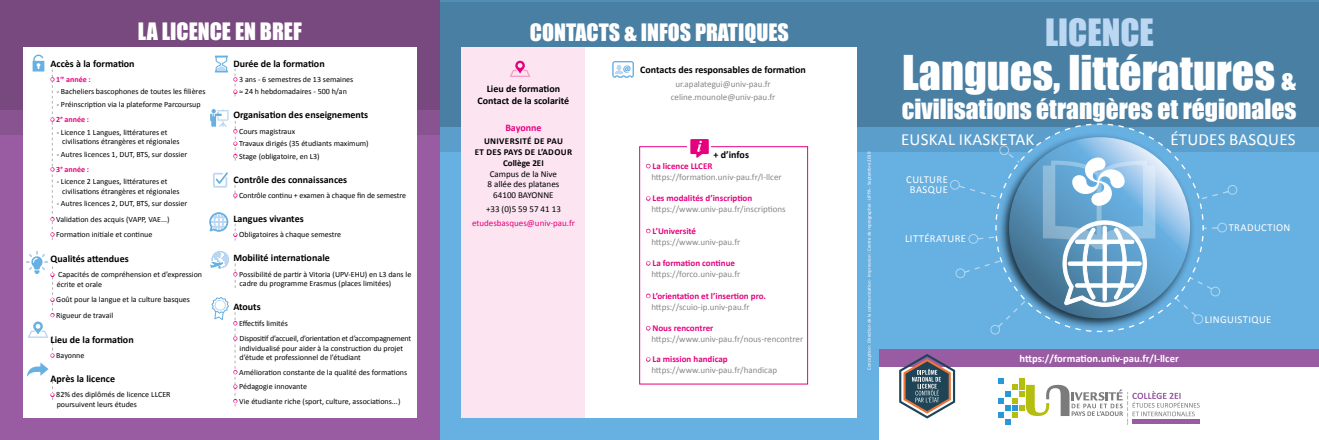
<style>
.page{position:relative;width:1319px;height:440px;background:#fff}
.page>*{position:absolute;margin:0;border:0;box-sizing:border-box;transform-origin:0 0}
.t1{font:44px "Impact";color:#fff}
.t2{font:34.5px "Impact";color:#bcd7f2}
.t3{font:25.5px "Impact";color:#fff}
.t4{font:22px "Impact";color:#fff}
.t5{font:17px "Calibri";letter-spacing:.015em;color:#fff}
.t6{font:10.6px/10px "Calibri";letter-spacing:.04em;color:#fff;text-align:center}
.t7{font:700 10.6px "Calibri";color:#fff}
.t8{font:700 10px/12px "Calibri";color:#000;text-align:center}
.t9{font:700 10px "Calibri";color:#e6007d}
.t10{font:9px/10.8px "Calibri";color:#878787}
.t11{font:700 9px/10.8px "Calibri";color:#e6007d}
.t12{font:9px/10.8px "Calibri";color:#000;text-align:center}
.t13{font:700 9px/10.8px "Calibri";letter-spacing:.04em;color:#000;text-align:center}
.t14{font:9px "Calibri";color:#e6007d}
.t15{font:8px/9.6px "Calibri";color:#000}
.t16{font:700 8px "Calibri";color:#e6007d}
.t17{font:5px "Calibri";color:#fff}
.s1{color:#fff}
.s2{font-weight:700;color:#fff}
.s3{font-weight:700;color:#e6007d}
.s4{font-weight:400;color:#878787}
.s5{font-size:26px}
</style>
<div class="page">
<div style="left:436px;top:0;width:882px;height:439px;background:#67b0e2"></div>
<div style="left:436px;top:3px;width:882px;height:149px;background:#5c9ecb"></div>
<div style="left:436px;top:0;width:882px;height:127px;background:#497fa3"></div>
<div style="left:879px;top:349px;width:439px;height:90px;background:#995ca2"></div>
<div style="left:0;top:0;width:439px;height:439px;background:#995ca2"></div>
<div style="left:0;top:26px;width:439px;height:109px;background:#895391"></div>
<div style="left:0;top:0;width:439px;height:110px;background:#78497e"></div>
<div style="left:461px;top:47px;width:395px;height:370px;background:#fff"></div>
<div style="left:23px;top:47px;width:394px;height:370px;background:#fff"></div>
<div style="left:879px;top:367px;width:439px;height:72px;background:#fff"></div>
<div style="left:949px;top:180px;width:10px;height:9px;border:1px solid #fff;border-radius:50%"></div>
<div style="left:955px;top:268px;width:10px;height:10px;border:1px solid #fff;border-radius:50%"></div>
<div style="left:990px;top:324px;width:9px;height:10px;border:1px solid #fff;border-radius:50%"></div>
<div style="left:1227px;top:185px;width:9px;height:9px;border:1px solid #fff;border-radius:50%"></div>
<div style="left:639px;top:146px;width:169px;height:238px;border:1px solid #e6007d"></div>
<svg style="left:646px;top:163px;width:5px;height:6px"></svg>
<svg style="left:646px;top:196px;width:5px;height:5px"></svg>
<svg style="left:646px;top:228px;width:5px;height:6px"></svg>
<svg style="left:646px;top:261px;width:5px;height:5px"></svg>
<svg style="left:646px;top:293px;width:5px;height:6px"></svg>
<svg style="left:646px;top:326px;width:5px;height:5px"></svg>
<svg style="left:646px;top:357px;width:5px;height:5px"></svg>
<div style="left:687px;top:138px;width:23px;height:24px;background:#fff"></div>
<svg style="left:690px;top:139px;width:18px;height:19px"></svg>
<div style="left:461px;top:47px;width:124px;height:370px;background:#fce5f1"></div>
<svg style="left:998px;top:378px;width:201px;height:47px"></svg>
<svg style="left:33px;top:55px;width:22px;height:185px"></svg>
<svg style="left:210px;top:109px;width:28px;height:51px"></svg>
<svg style="left:211px;top:297px;width:27px;height:109px"></svg>
<svg style="left:209px;top:212px;width:29px;height:28px"></svg>
<svg style="left:213px;top:172px;width:25px;height:27px"></svg>
<svg style="left:26px;top:251px;width:29px;height:148px"></svg>
<svg style="left:210px;top:251px;width:28px;height:37px"></svg>
<svg style="left:215px;top:56px;width:23px;height:40px"></svg>
<svg style="left:899px;top:354px;width:55px;height:64px"></svg>
<svg style="left:509px;top:60px;width:21px;height:17px"></svg>
<svg style="left:612px;top:61px;width:22px;height:17px"></svg>
<svg style="left:957px;top:123px;width:272px;height:209px"></svg>
<h3 class="t4" style="left:138px;top:14px;width:165px">LA LICENCE EN BREF</h3>
<p class="t8" style="left:50px;top:57px;width:86px">Accès à la formation</p>
<p class="t16" style="left:50px;top:74px;width:42px"><span class="s1">•</span> 1<sup>re</sup> année :</p>
<p class="t15" style="left:57px;top:87px;width:150px">- Bacheliers bascophones de toutes les filières</p>
<p class="t15" style="left:57px;top:99px;width:145px">- Préinscription via la plateforme Parcoursup</p>
<p class="t16" style="left:50px;top:114px;width:40px"><span class="s1">•</span> 2<sup>e</sup> année :</p>
<p class="t15" style="left:62px;top:127px;width:119px;text-indent:-5px">- Licence 1 Langues, littératures et civilisations étrangères et régionales</p>
<p class="t15" style="left:57px;top:149px;width:132px">- Autres licences 1, DUT, BTS, sur dossier</p>
<p class="t16" style="left:50px;top:164px;width:40px"><span class="s1">•</span> 3<sup>e</sup> année :</p>
<p class="t15" style="left:62px;top:177px;width:119px;text-indent:-5px">- Licence 2 Langues, littératures et civilisations étrangères et régionales</p>
<p class="t15" style="left:57px;top:199px;width:132px">- Autres licences 2, DUT, BTS, sur dossier</p>
<p class="t15" style="left:50px;top:214px;width:121px"><span class="s2">•</span> Validation des acquis (VAPP, VAE...)</p>
<p class="t15" style="left:50px;top:229px;width:103px"><span class="s2">•</span> Formation initiale et continue</p>
<p class="t8" style="left:50px;top:252px;width:80px">Qualités attendues</p>
<p class="t15" style="left:57px;top:270px;width:147px;text-indent:-6px"><span class="s2">•</span> Capacités de compréhension et d’expression écrite et orale</p>
<p class="t15" style="left:50px;top:295px;width:141px"><span class="s2">•</span> Goût pour la langue et la culture basques</p>
<p class="t15" style="left:50px;top:310px;width:64px"><span class="s2">•</span> Rigueur de travail</p>
<p class="t8" style="left:50px;top:333px;width:85px">Lieu de la formation</p>
<p class="t15" style="left:50px;top:350px;width:35px"><span class="s2">•</span> Bayonne</p>
<p class="t8" style="left:50px;top:372px;width:66px">Après la licence</p>
<p class="t15" style="left:57px;top:389px;width:115px;text-indent:-6px"><span class="s2">•</span> 82% des diplômés de licence LLCER poursuivent leurs études</p>
<p class="t8" style="left:233px;top:57px;width:93px">Durée de la formation</p>
<p class="t15" style="left:233px;top:74px;width:121px"><span class="s2">•</span> 3 ans - 6 semestres de 13 semaines</p>
<p class="t15" style="left:233px;top:87px;width:115px"><span class="s2">•</span> ≈ 24 h hebdomadaires - 500 h/an</p>
<p class="t8" style="left:233px;top:109px;width:136px">Organisation des enseignements</p>
<p class="t15" style="left:233px;top:126px;width:63px"><span class="s2">•</span> Cours magistraux</p>
<p class="t15" style="left:233px;top:139px;width:137px"><span class="s2">•</span> Travaux dirigés (35 étudiants maximum)</p>
<p class="t15" style="left:233px;top:151px;width:88px"><span class="s2">•</span> Stage (obligatoire, en L3)</p>
<p class="t8" style="left:233px;top:173px;width:115px">Contrôle des connaissances</p>
<p class="t15" style="left:233px;top:190px;width:174px"><span class="s2">•</span> Contrôle continu + examen à chaque fin de semestre</p>
<p class="t8" style="left:233px;top:212px;width:72px">Langues vivantes</p>
<p class="t15" style="left:233px;top:230px;width:109px"><span class="s2">•</span> Obligatoires à chaque semestre</p>
<p class="t8" style="left:233px;top:252px;width:98px">Mobilité internationale</p>
<p class="t15" style="left:239px;top:269px;width:173px;text-indent:-6px"><span class="s2">•</span> Possibilité de partir à Vitoria (UPV-EHU) en L3 dans le cadre du programme Erasmus (places limitées)</p>
<p class="t8" style="left:233px;top:301px;width:29px">Atouts</p>
<p class="t15" style="left:233px;top:318px;width:56px"><span class="s2">•</span> Effectifs limités</p>
<p class="t15" style="left:239px;top:333px;width:173px;text-indent:-6px"><span class="s2">•</span> Dispositif d’accueil, d’orientation et d’accompagnement individualisé pour aider à la construction du projet d’étude et professionnel de l’étudiant</p>
<p class="t15" style="left:233px;top:367px;width:175px"><span class="s2">•</span> Amélioration constante de la qualité des formations</p>
<p class="t15" style="left:233px;top:381px;width:75px"><span class="s2">•</span> Pédagogie innovante</p>
<p class="t15" style="left:233px;top:396px;width:168px"><span class="s2">•</span> Vie étudiante riche (sport, culture, associations...)</p>
<h3 class="t4" style="left:530px;top:15px;width:260px">CONTACTS &amp; INFOS PRATIQUES</h3>
<p class="t8" style="left:477px;top:82px;width:93px">Lieu de formation<br>Contact de la scolarité</p>
<p class="t9" style="left:505px;top:121px;width:38px">Bayonne</p>
<p class="t13" style="left:475px;top:136px;width:99px">UNIVERSITÉ DE PAU<br>ET DES PAYS DE L’ADOUR<br>Collège 2EI</p>
<p class="t12" style="left:487px;top:168px;width:73px">Campus de la Nive<br>8 allée des platanes<br>64100 BAYONNE</p>
<p class="t12" style="left:486px;top:203px;width:76px">+33 (0)5 59 57 41 13</p>
<p class="t14" style="left:472px;top:217px;width:104px">etudesbasques@univ-pau.fr</p>
<p class="t8" style="left:640px;top:63px;width:167px">Contacts des responsables de formation</p>
<p class="t10" style="left:670px;top:77px;width:106px;line-height:13.6px;text-align:center">ur.apalategui@univ-pau.fr celine.mounole@univ-pau.fr</p>
<p class="t8" style="left:713px;top:149px;width:37px">+ d’infos</p>
<p class="t10" style="left:651px;top:160px;width:132px;text-indent:-5px"><span class="s2">•</span> <span class="s3">La licence LLCER </span>https://formation.univ-pau.fr/l-llcer</p>
<p class="t10" style="left:651px;top:193px;width:136px;text-indent:-5px"><span class="s2">•</span> <span class="s3">Les modalités d’inscription </span>https://www.univ-pau.fr/inscriptions</p>
<p class="t10" style="left:651px;top:225px;width:90px;text-indent:-5px"><span class="s2">•</span> <span class="s3">L’Université </span>https://www.univ-pau.fr</p>
<p class="t10" style="left:646px;top:258px;width:96px;text-align:center"><span class="s2">•</span> <span class="s3">La formation continue </span>https://forco.univ-pau.fr</p>
<p class="t11" style="left:651px;top:290px;width:116px;text-indent:-5px"><span class="s1">•</span> L’orientation et l’insertion pro. <span class="s4">https://scuio-ip.univ-pau.fr</span></p>
<p class="t10" style="left:651px;top:322px;width:153px;text-indent:-5px"><span class="s2">•</span> <span class="s3">Nous rencontrer </span>https://www.univ-pau.fr/nous-rencontrer</p>
<p class="t10" style="left:651px;top:353px;width:127px;text-indent:-5px"><span class="s2">•</span> <span class="s3">La mission handicap </span>https://www.univ-pau.fr/handicap</p>
<p class="t17" style="left:865px;top:369px;width:220px;rotate:-90deg">Conception : Direction de la communication - Impression : Centre de reprographie - UPPA - Septembre 2019</p>
<h2 class="t2" style="left:1044px;top:6px;width:110px">LICENCE</h2>
<h1 class="t1" style="left:902px;top:38px;width:395px">Langues, littératures <span class="s5">&amp;</span></h1>
<h3 class="t3" style="left:901px;top:89px;width:396px">civilisations étrangères et régionales</h3>
<h3 class="t5" style="left:1170px;top:128px;width:127px">ÉTUDES BASQUES</h3>
<h3 class="t5" style="left:900px;top:128px;width:135px">EUSKAL IKASKETAK</h3>
<h3 class="t6" style="left:906px;top:175px;width:43px">CULTURE<br>BASQUE</h3>
<h3 class="t6" style="left:904px;top:233px;width:63px">LITTÉRATURE</h3>
<h3 class="t6" style="left:1228px;top:222px;width:63px">TRADUCTION</h3>
<h3 class="t7" style="left:1019px;top:351px;width:161px">https://formation.univ-pau.fr/l-llcer</h3>
<h3 class="t6" style="left:1204px;top:314px;width:68px">LINGUISTIQUE</h3>
</div>
